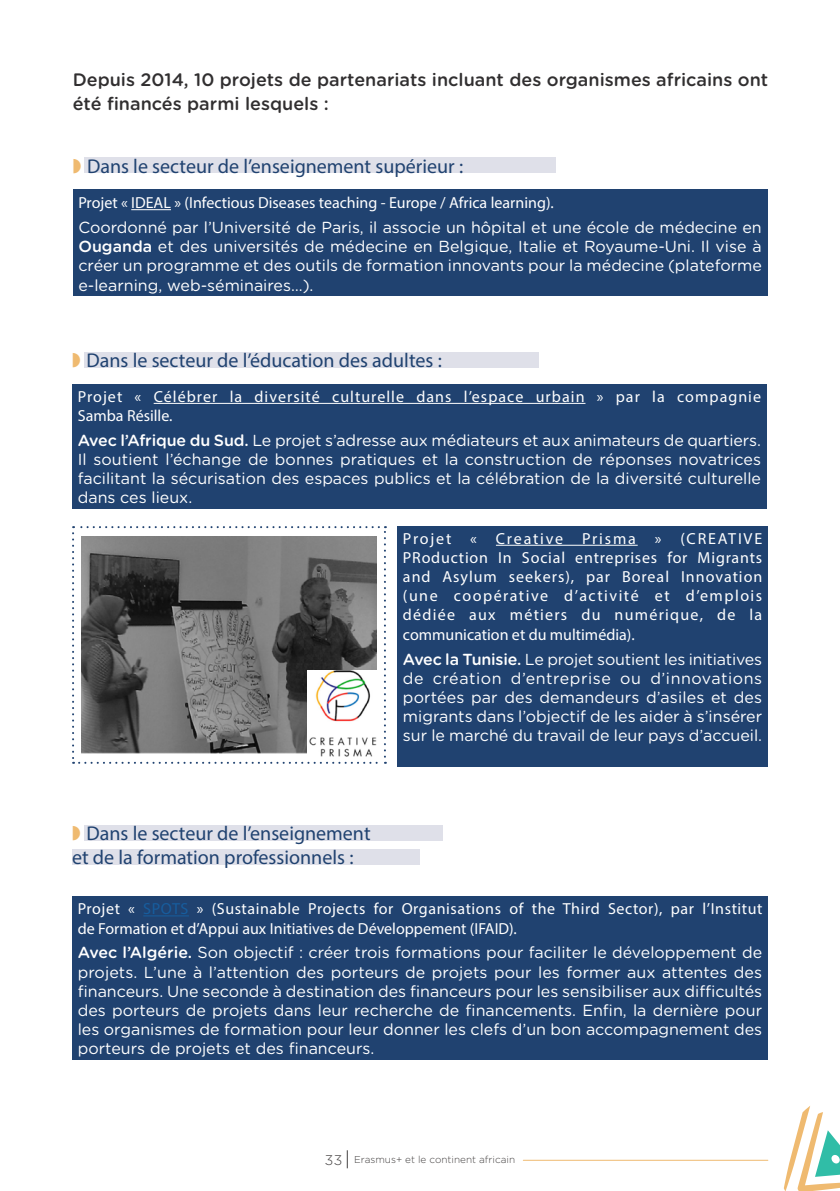
<style>
.page{position:relative;width:840px;height:1191px;background:#fff}
.page>*{position:absolute;margin:0;border:0;box-sizing:border-box;transform-origin:0 0}
.t1{font:20px "Myriad Pro";color:#204270}
.t2{font:500 18px/24px "Gotham Rounded";color:#312f30}
.t3{font:16px/19.2px "Gotham Rounded";color:#fff;text-align:justify}
.t4{font:16px/19.2px "Myriad Pro";letter-spacing:.025em;color:#fff;text-align:justify}
.t5{font:16px/19.2px "Myriad Pro";letter-spacing:.065em;color:#fff}
.t6{font:16px "Myriad Pro";color:#fff}
.t7{font:300 10px "Gotham Rounded";color:#444141}
.s1{color:#efba70}
.s2{font-weight:500}
.s3{color:#175d9e}
.s4{font-size:14px}
</style>
<div class="page">
<svg style="left:347px;top:1150px;width:1px;height:18px"></svg>
<svg style="left:783px;top:1106px;width:56px;height:85px"></svg>
<hr style="left:523px;top:1159px;width:244px;height:1px;background:#efba70">
<div style="left:85px;top:157px;width:470px;height:16px;background:#dfe0e9"></div>
<div style="left:84px;top:825px;width:358px;height:15px;background:#dfe0e9"></div>
<div style="left:72px;top:849px;width:348px;height:15px;background:#dfe0e9"></div>
<div style="left:84px;top:352px;width:454px;height:15px;background:#dfe0e9"></div>
<div style="left:73px;top:190px;width:694px;height:106px;background:#204270"></div>
<hr style="left:131px;top:209px;width:40px;height:1px;background:#fff">
<div style="left:397px;top:526px;width:370px;height:240px;background:#204270"></div>
<hr style="left:495px;top:545px;width:142px;height:1px;background:#fff">
<div style="left:72px;top:896px;width:695px;height:164px;background:#204270"></div>
<hr style="left:143px;top:915px;width:46px;height:1px;background:#175d9e">
<div style="left:72px;top:384px;width:694px;height:125px;background:#204270"></div>
<hr style="left:154px;top:403px;width:431px;height:1px;background:#fff">
<svg style="left:72px;top:526px;width:314px;height:238px;background:#79797a"></svg>
<img style="left:307px;top:670px;width:72px;height:87px">
<p class="t2" style="left:73px;top:67px;width:696px">Depuis 2014, 10 projets de partenariats incluant des organismes africains ont été financés parmi lesquels :</p>
<p class="t1" style="left:73px;top:154px;width:392px"><span class="s1">◗</span> Dans le secteur de l’enseignement supérieur :</p>
<p class="t6" style="left:78px;top:193px;width:476px">Projet « IDEAL » (Infectious Diseases teaching - Europe / Africa learning).</p>
<p class="t3" style="left:78px;top:217px;width:684px">Coordonné par l’Université de Paris, il associe un hôpital et une école de médecine en <span class="s2">Ouganda</span> et des universités de médecine en Belgique, Italie et Royaume-Uni. Il vise à créer un programme et des outils de formation innovants pour la médecine (plateforme e-learning, web-séminaires…).</p>
<p class="t1" style="left:72px;top:348px;width:371px"><span class="s1">◗</span> Dans le secteur de l’éducation des adultes :</p>
<p class="t5" style="left:78px;top:386px;width:684px">Projet « Célébrer la diversité culturelle dans l’espace urbain » par la compagnie<br>Samba Résille.</p>
<p class="t3" style="left:78px;top:430px;width:684px"><span class="s2">Avec l’Afrique du Sud.</span> Le projet s’adresse aux médiateurs et aux animateurs de quartiers.<br>Il soutient l’échange de bonnes pratiques et la construction de réponses novatrices facilitant la sécurisation des espaces publics et la célébration de la diversité culturelle dans ces lieux.</p>
<p class="t1" style="left:72px;top:821px;width:300px"><span class="s1">◗</span> Dans le secteur de l’enseignement</p>
<p class="t1" style="left:72px;top:845px;width:283px">et de la formation professionnels :</p>
<p class="t4" style="left:403px;top:528px;width:361px">Projet « Creative Prisma » (CREATIVE PRoduction In Social entreprises for Migrants and Asylum seekers), par Boreal Innovation (une coopérative d’activité et d’emplois dédiée aux métiers du numérique, de la communication et du multimédia).</p>
<p class="t3" style="left:403px;top:648px;width:360px"><span class="s2">Avec la Tunisie.</span> Le projet soutient les initiatives de création d’entreprise ou d’innovations portées par des demandeurs d’asiles et des migrants dans l’objectif de les aider à s’insérer sur le marché du travail de leur pays d’accueil.</p>
<p class="t4" style="left:78px;top:899px;width:685px">Projet « <span class="s3">SPOTS</span> » (Sustainable Projects for Organisations of the Third Sector), par l’Institut de Formation et d’Appui aux Initiatives de Développement (IFAID).</p>
<p class="t3" style="left:78px;top:942px;width:685px"><span class="s2">Avec l’Algérie.</span> Son objectif : créer trois formations pour faciliter le développement de projets. L’une à l’attention des porteurs de projets pour les former aux attentes des financeurs. Une seconde à destination des financeurs pour les sensibiliser aux difficultés des porteurs de projets dans leur recherche de financements. Enfin, la dernière pour les organismes de formation pour leur donner les clefs d’un bon accompagnement des porteurs de projets et des financeurs.</p>
<p class="t7" style="left:324px;top:1152px;width:192px"><span class="s4">33</span> Erasmus+ et le continent africain</p>
</div>
